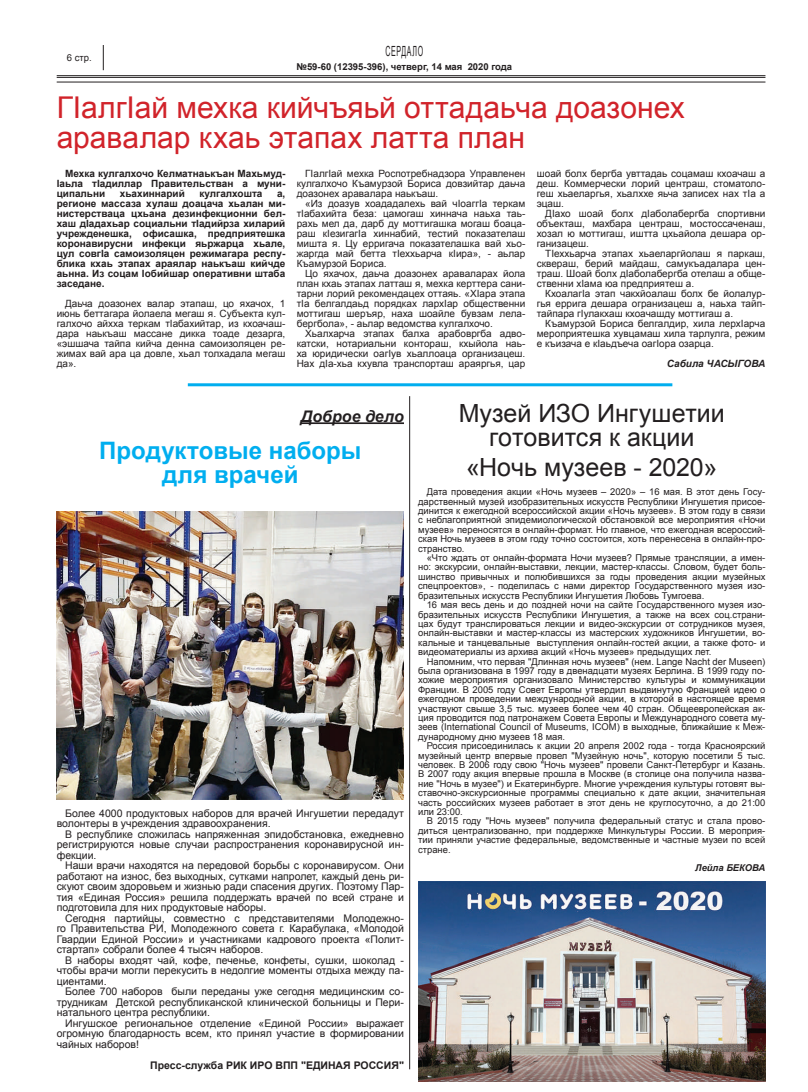
<style>
.page{position:relative;width:808px;height:1092px;background:#fff}
.page>*{position:absolute;margin:0;border:0;box-sizing:border-box;transform-origin:0 0}
.t1{font:30px/30px "Arial";color:#d1232a}
.t2{font:25px/24px "Arial";color:#231f20;text-align:center}
.t3{font:700 24px/24px "Arial";color:#00aeef;text-align:center}
.t4{font:italic 700 16px "Arial";color:#231f20}
.t5{font:14px "Arial";letter-spacing:.1em;color:#231f20;scale:.5 1}
.t6{font:10.5px/10.5px "Arial";color:#231f20;text-align:justify}
.t7{font:700 10.5px "Arial";color:#231f20}
.t8{font:10px/10px "Arial";color:#231f20;text-align:justify}
.t9{font:700 10px/10px "Arial";color:#231f20;text-align:justify}
.t10{font:italic 700 10px "Arial";color:#231f20}
.t11{font:700 9.5px "Arial";color:#231f20}
.t12{font:9.5px "Arial";color:#231f20}
.t13{font:9.4px/9.4px "Arial";color:#231f20;text-align:justify}
.t14{font:italic 700 9.4px "Arial";color:#231f20}
</style>
<div class="page">
<hr style="left:57px;top:75px;width:708px;height:1px;background:#231f20">
<hr style="left:57px;top:77px;width:708px;height:1px;background:#231f20">
<hr style="left:57px;top:82px;width:708px;height:1px;background:#231f20">
<svg style="left:103px;top:45px;width:1px;height:25px"></svg>
<hr style="left:188px;top:383px;width:484px;height:3px;background:#00aeef">
<img style="left:57px;top:512px;width:347px;height:287px">
<hr style="left:301px;top:422px;width:103px;height:2px;background:#231f20">
<hr style="left:409px;top:396px;width:1px;height:673px;background:#231f20">
<img style="left:418px;top:881px;width:347px;height:200px">
<h3 class="t5" style="left:385px;top:42px;width:77px">Сердало</h3>
<p class="t11" style="left:296px;top:60px;width:217px">№59-60 (12395-396), четверг, 14 мая 2020 года</p>
<p class="t12" style="left:67px;top:51px;width:26px">6 стр.</p>
<h1 class="t1" style="left:57px;top:93px;width:630px">ГIалгIай мехка кийчъяьй оттадаьча доазонех аравалар кхаь этапах латта план</h1>
<p class="t9" style="left:57px;top:169px;width:230px;text-indent:8px">Мехка кулгалхочо Келматнаькъан Махьмуд-Iаьла тIадиллар Правительстван а муни&shy;ципальни</p>
<p class="t8" style="left:297px;top:169px;width:230px;text-indent:9px">ГIалгIай мехка Роспотребнадзора Управленен кулгалхочо Къамурзой Бориса довзийтар даьча доазонех аравалара наькъаш.</p>
<p class="t8" style="left:297px;top:199px;width:230px;text-indent:8px">«Из доазув хоададалехь вай чIоаггIа теркам тIабахийта беза: цамогаш хиннача наьха таь&shy;рахь мел да, дарб ду моттигашка могаш боаца&shy;раш кIезигагIа хиннабий, тестий показателаш мишта я. Цу ерригача показателашка вай хьо&shy;жаргда май бетта тIеххьарча кIира», - аьлар Къамурзой Бориса.</p>
<p class="t8" style="left:297px;top:269px;width:230px;text-indent:8px">Цо яхачох, даьча доазонех араваларах йола план кхаь этапах латташ я, мехка керттера сани&shy;тарни лорий рекомендацех оттаяь. «ХIара этапа тIа белгалдаьд порядках лархIар общественни моттигаш шеръяр, наха шоайле бувзам лела&shy;бергбола», - аьлар ведомства кулгалхочо.</p>
<p class="t8" style="left:297px;top:329px;width:230px;text-indent:8px">Хьалхарча этапах балха арабовргба адво&shy;катски, нотариальни контораш, кхыйола наь&shy;ха юридически оагIув хьаллоаца организацеш.<br>Нах дIа-хьа кхувла транспорташ араяргья, цар</p>
<p class="t8" style="left:537px;top:169px;width:230px">шоай болх бергба увттадаь соцамаш кхоачаш а деш. Коммерчески лорий центраш, стоматоло&shy;геш хьаеларгья, хьалххе яьча записех нах тIа а эцаш.</p>
<p class="t8" style="left:537px;top:209px;width:230px;text-indent:8px">ДIахо шоай болх дIаболабергба спортивни объекташ, махбара центраш, мостоссаченаш, хозал ю моттигаш, иштта цхьайола дешара ор&shy;ганизацеш.</p>
<p class="t8" style="left:537px;top:249px;width:230px;text-indent:8px">ТIеххьарча этапах хьаеларгйолаш я паркаш, сквераш, берий майдаш, самукъадалара цен&shy;траш. Шоай болх дIаболабергба отелаш а обще&shy;ственни хIама юа предприятеш а.</p>
<p class="t8" style="left:537px;top:289px;width:230px;text-indent:8px">КхоалагIа этап чакхйоалаш болх бе йолалур&shy;гья еррига дешара огранизацеш а, наьха тайп&shy;тайпара гIулакхаш кхоачашду моттигаш а.</p>
<p class="t8" style="left:537px;top:319px;width:230px;text-indent:8px">Къамурзой Бориса белгалдир, хила лерхIарча мероприятешка хувцамаш хила тарлулга, режим е къизача е кIаьдъеча оагIора озарца.</p>
<p class="t10" style="left:667px;top:357px;width:100px">Сабила ЧАСЫГОВА</p>
<p class="t9" style="left:120px;top:189px;width:67px">хьахиннарий</p>
<p class="t9" style="left:199px;top:189px;width:65px">кулгалхошта</p>
<p class="t9" style="left:57px;top:189px;width:230px;text-indent:220px">а, регионе массаза хулаш доацача хьалан ми&shy;нистерстваца цхьана дезинфекционни бел&shy;хаш дIадахьар социальни тIадийрза хиларий учрежденешка, офисашка, предприятешка коронавирусни инфекци яьржарца хьале, цул совгIа самоизоляцен режимагара респу&shy;блика кхаь этапах араялар наькъаш кийчде аьнна. Из соцам Iобийшар оперативни штаба заседане.</p>
<p class="t8" style="left:57px;top:299px;width:230px;text-indent:9px">Даьча доазонех валар этапаш, цо яхачох, 1 июнь беттагара йолаела мегаш я. Субъекта кул&shy;галхочо айхха теркам тIабахийтар, из кхоачаш&shy;дара наькъаш массане дикка тоаде дезарга, «эшшача тайпа кийча денна самоизоляцен ре&shy;жимах вай ара ца довле, хьал толхадала мегаш да».</p>
<h3 class="t4" style="left:301px;top:405px;width:104px">Доброе дело</h3>
<h3 class="t3" style="left:99px;top:439px;width:264px">Продуктовые наборы для врачей</h3>
<p class="t6" style="left:57px;top:807px;width:349px;text-indent:9px">Более 4000 продуктовых наборов для врачей Ингушетии передадут волонтеры в учреждения здравоохранения.</p>
<p class="t6" style="left:57px;top:828px;width:349px;text-indent:9px">В республике сложилась напряженная эпидобстановка, ежедневно регистрируются новые случаи распространения коронавирусной ин&shy;фекции.</p>
<p class="t6" style="left:57px;top:860px;width:349px;text-indent:9px">Наши врачи находятся на передовой борьбы с коронавирусом. Они работают на износ, без выходных, сутками напролет, каждый день ри&shy;скуют своим здоровьем и жизнью ради спасения других. Поэтому Пар&shy;тия «Единая Россия» решила поддержать врачей по всей стране и подготовила для них продуктовые наборы.</p>
<p class="t6" style="left:57px;top:912px;width:349px;text-indent:9px">Сегодня партийцы, совместно с представителями Молодежно&shy;го Правительства РИ, Молодежного совета г. Карабулака, «Молодой Гвардии Единой России» и участниками кадрового проекта «Полит&shy;стартап» собрали более 4 тысяч наборов.</p>
<p class="t6" style="left:57px;top:954px;width:349px;text-indent:9px">В наборы входят чай, кофе, печенье, конфеты, сушки, шоколад - чтобы врачи могли перекусить в недолгие моменты отдыха между па&shy;циентами.</p>
<p class="t6" style="left:57px;top:986px;width:349px;text-indent:9px">Более 700 наборов были переданы уже сегодня медицинским со&shy;трудникам Детской республиканской клинической больницы и Пери&shy;натального центра республики.</p>
<p class="t6" style="left:57px;top:1017px;width:349px;text-indent:9px">Ингушское региональное отделение «Единой России» выражает огромную благодарность всем, кто принял участие в формировании чайных наборов!</p>
<p class="t7" style="left:150px;top:1057px;width:255px">Пресс-служба РИК ИРО ВПП "ЕДИНАЯ РОССИЯ"</p>
<h2 class="t2" style="left:459px;top:402px;width:267px">Музей ИЗО Ингушетии готовится к акции</h2>
<h2 class="t2" style="left:466px;top:456px;width:253px">«Ночь музеев - 2020»</h2>
<p class="t13" style="left:418px;top:487px;width:349px;text-indent:9px">Дата проведения акции «Ночь музеев – 2020» – 16 мая. В этот день Госу&shy;дарственный музей изобразительных искусств Республики Ингушетия присое&shy;динится к ежегодной всероссийской акции «Ночь музеев». В этом году в связи с неблагоприятной эпидемиологической обстановкой все мероприятия «Ночи музеев» переносятся в онлайн-формат. Но главное, что ежегодная всероссий&shy;ская Ночь музеев в этом году точно состоится, хоть перенесена в онлайн-про&shy;странство.</p>
<p class="t13" style="left:418px;top:553px;width:349px;text-indent:9px">«Что ждать от онлайн-формата Ночи музеев? Прямые трансляции, а имен&shy;но: экскурсии, онлайн-выставки, лекции, мастер-классы. Словом, будет боль&shy;шинство привычных и полюбившихся за годы проведения акции музейных спецпроектов», - поделилась с нами директор Государственного музея изо&shy;бразительных искусств Республики Ингушетия Любовь Тумгоева.</p>
<p class="t13" style="left:418px;top:600px;width:349px;text-indent:9px">16 мая весь день и до поздней ночи на сайте Государственного музея изо&shy;бразительных искусств Республики Ингушетия, а также на всех соц.страни&shy;цах будут транслироваться лекции и видео-экскурсии от сотрудников музея, онлайн-выставки и мастер-классы из мастерских художников Ингушетии, во&shy;кальные и танцевальные выступления онлайн-гостей акции, а также фото- и видеоматериалы из архива акций «Ночь музеев» предыдущих лет.</p>
<p class="t13" style="left:418px;top:656px;width:349px;text-indent:9px">Напомним, что первая "Длинная ночь музеев" (нем. Lange Nacht der Museen) была организована в 1997 году в двенадцати музеях Берлина. В 1999 году по&shy;хожие мероприятия организовало Министерство культуры и коммуникации Франции. В 2005 году Совет Европы утвердил выдвинутую Францией идею о ежегодном проведении международной акции, в которой в настоящее время участвуют свыше 3,5 тыс. музеев более чем 40 стран. Общеевропейская ак&shy;ция проводится под патронажем Совета Европы и Международного совета му&shy;зеев (International Council of Museums, ICOM) в выходные, ближайшие к Меж&shy;дународному дню музеев 18 мая.</p>
<p class="t13" style="left:418px;top:741px;width:349px;text-indent:9px">Россия присоединилась к акции 20 апреля 2002 года - тогда Красноярский музейный центр впервые провел "Музейную ночь", которую посетили 5 тыс. человек. В 2006 году свою "Ночь музеев" провели Санкт-Петербург и Казань.<br>В 2007 году акция впервые прошла в Москве (в столице она получила назва&shy;ние "Ночь в музее") и Екатеринбурге. Многие учреждения культуры готовят вы&shy;ставочно-экскурсионные программы специально к дате акции, значительная часть российских музеев работает в этот день не круглосуточно, а до 21:00 или 23:00.</p>
<p class="t13" style="left:418px;top:816px;width:349px;text-indent:9px">В 2015 году "Ночь музеев" получила федеральный статус и стала прово&shy;диться централизованно, при поддержке Минкультуры России. В мероприя&shy;тии приняли участие федеральные, ведомственные и частные музеи по всей стране.</p>
<p class="t14" style="left:695px;top:861px;width:52px">Лейла Бекова</p>
</div>
